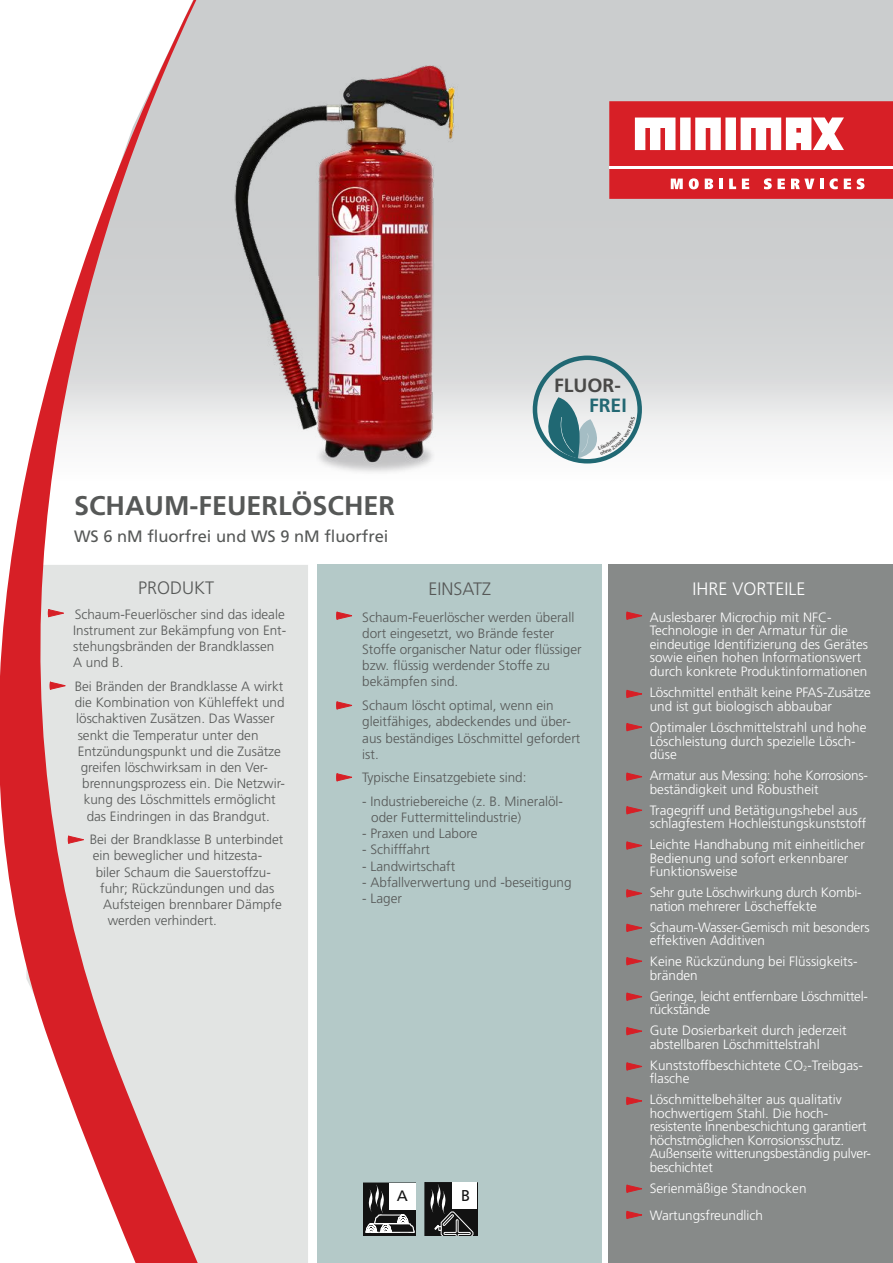
<style>
.page{position:relative;width:893px;height:1263px;background:#fff}
.page>*{position:absolute;margin:0;border:0;box-sizing:border-box;transform-origin:0 0}
.t1{font:700 27px "Frutiger CE";color:#565857}
.t2{font:700 19.2px "Frutiger CE";color:#4a4948}
.t3{font:700 19.2px "Frutiger CE";color:#236873}
.t4{font:300 18px "Frutiger CE";color:#565857}
.t5{font:300 18px "Frutiger CE";color:#fff}
.t6{font:16.5px "Frutiger CE";color:#565857}
.t7{font:15.6px "Frutiger BQ";color:#121212;scale:.96 1}
.t8{font:15px "Frutiger BQ";color:#121212}
.t9{font:300 13.5px/16.2px "Frutiger CE";color:#565857}
.t10{font:300 13.5px/13.5px "Frutiger CE";color:#fff}
.t11{font:300 13.5px/13.5px "Frutiger CE";letter-spacing:-.02em;color:#fff}
</style>
<div class="page">
<img style="left:199px;top:0;width:694px;height:464px">
<div style="left:199px;top:565px;width:109px;height:698px;background:#e2e4e3"></div>
<div style="left:317px;top:565px;width:285px;height:698px;background:#b4c9c8"></div>
<div style="left:608px;top:565px;width:285px;height:698px;background:#878a89"></div>
<div style="left:609px;top:101px;width:284px;height:65px;background:#d71f26"></div>
<svg style="left:635px;top:117px;width:209px;height:33px"></svg>
<div style="left:609px;top:169px;width:284px;height:30px;background:#d71f26"></div>
<svg style="left:671px;top:179px;width:12px;height:10px"></svg>
<svg style="left:689px;top:178px;width:10px;height:11px"></svg>
<svg style="left:705px;top:179px;width:8px;height:10px"></svg>
<hr style="left:719px;top:179px;width:4px;height:10px;background:#fff">
<svg style="left:729px;top:179px;width:7px;height:10px"></svg>
<svg style="left:742px;top:179px;width:7px;height:10px"></svg>
<svg style="left:764px;top:178px;width:8px;height:11px"></svg>
<svg style="left:778px;top:179px;width:7px;height:10px"></svg>
<svg style="left:791px;top:179px;width:23px;height:10px"></svg>
<svg style="left:820px;top:179px;width:3px;height:10px"></svg>
<svg style="left:829px;top:178px;width:9px;height:11px"></svg>
<svg style="left:844px;top:179px;width:7px;height:10px"></svg>
<svg style="left:857px;top:178px;width:7px;height:11px"></svg>
<hr style="left:609px;top:166px;width:284px;height:3px;background:#fff">
<svg style="left:0;top:0;width:199px;height:1263px"></svg>
<svg style="left:48px;top:609px;width:17px;height:8px"></svg>
<svg style="left:627px;top:612px;width:15px;height:8px"></svg>
<svg style="left:627px;top:690px;width:15px;height:8px"></svg>
<svg style="left:627px;top:723px;width:15px;height:8px"></svg>
<svg style="left:627px;top:806px;width:15px;height:8px"></svg>
<svg style="left:627px;top:842px;width:15px;height:7px"></svg>
<svg style="left:627px;top:889px;width:15px;height:8px"></svg>
<svg style="left:627px;top:924px;width:15px;height:8px"></svg>
<svg style="left:627px;top:957px;width:15px;height:8px"></svg>
<svg style="left:627px;top:993px;width:15px;height:7px"></svg>
<svg style="left:627px;top:1027px;width:15px;height:8px"></svg>
<svg style="left:627px;top:1062px;width:15px;height:8px"></svg>
<svg style="left:627px;top:1097px;width:15px;height:8px"></svg>
<svg style="left:627px;top:1185px;width:15px;height:7px"></svg>
<svg style="left:337px;top:612px;width:15px;height:8px"></svg>
<svg style="left:337px;top:701px;width:15px;height:8px"></svg>
<svg style="left:337px;top:773px;width:15px;height:8px"></svg>
<div style="left:363px;top:1183px;width:53px;height:52px;border:1px solid #121212"></div>
<div style="left:389px;top:1183px;width:27px;height:26px;background:#fff"></div>
<svg style="left:364px;top:1183px;width:51px;height:50px"></svg>
<svg style="left:425px;top:1183px;width:52px;height:52px;background:#343434"></svg>
<div style="left:452px;top:1183px;width:25px;height:26px;background:#fff"></div>
<img style="left:219px;top:48px;width:251px;height:425px">
<svg style="left:627px;top:773px;width:15px;height:8px"></svg>
<svg style="left:627px;top:1211px;width:15px;height:8px"></svg>
<svg style="left:68px;top:836px;width:16px;height:7px"></svg>
<div style="left:533px;top:356px;width:109px;height:107px;border:5px solid #206873;border-radius:50%"></div>
<svg style="left:547px;top:397px;width:88px;height:61px"></svg>
<h2 class="t2" style="left:554px;top:373px;width:68px">FLUOR-</h2>
<h2 class="t3" style="left:589px;top:394px;width:39px">FREI</h2>
<h1 class="t1" style="left:74px;top:490px;width:323px">SCHAUM-FEUERLÖSCHER</h1>
<p class="t6" style="left:74px;top:527px;width:316px">WS 6 nM fluorfrei und WS 9 nM fluorfrei</p>
<h3 class="t4" style="left:138px;top:577px;width:78px">PRODUKT</h3>
<h3 class="t4" style="left:428px;top:578px;width:64px">EINSATZ</h3>
<h3 class="t5" style="left:692px;top:578px;width:115px">IHRE VORTEILE</h3>
<p class="t9" style="left:362px;top:609px;width:221px">Schaum-Feuerlöscher werden überall dort eingesetzt, wo Brände fester<br>Stoffe organischer Natur oder flüssiger bzw. flüssig werdender Stoffe zu bekämpfen sind.</p>
<p class="t9" style="left:362px;top:697px;width:220px">Schaum löscht optimal, wenn ein gleitfähiges, abdeckendes und über&shy;aus beständiges Löschmittel gefordert ist.</p>
<p class="t9" style="left:362px;top:769px;width:166px">Typische Einsatzgebiete sind:</p>
<p class="t9" style="left:371px;top:793px;width:193px;text-indent:-9px">- Industriebereiche (z. B. Mineralöl&shy;oder Futtermittelindustrie)</p>
<p class="t9" style="left:362px;top:825px;width:117px">- Praxen und Labore</p>
<p class="t9" style="left:362px;top:841px;width:69px">- Schifffahrt</p>
<p class="t9" style="left:362px;top:858px;width:94px">- Landwirtschaft</p>
<p class="t9" style="left:362px;top:874px;width:211px">- Abfallverwertung und -beseitigung</p>
<p class="t9" style="left:362px;top:890px;width:41px">- Lager</p>
<p class="t9" style="left:73px;top:606px;width:215px">Schaum-Feuerlöscher sind das ideale<br>Instrument zur Bekämpfung von Ent&shy;stehungsbränden der Brandklassen<br>A und B.</p>
<p class="t9" style="left:75px;top:678px;width:210px">Bei Bränden der Brandklasse A wirkt</p>
<p class="t9" style="left:75px;top:694px;width:211px">die Kombination von Kühleffekt und</p>
<p class="t9" style="left:76px;top:710px;width:200px">löschaktiven Zusätzen. Das Wasser</p>
<p class="t9" style="left:78px;top:727px;width:182px">senkt die Temperatur unter den</p>
<p class="t9" style="left:78px;top:743px;width:205px">Entzündungspunkt und die Zusätze</p>
<p class="t9" style="left:81px;top:759px;width:189px">greifen löschwirksam in den Ver-</p>
<p class="t9" style="left:82px;top:775px;width:204px">brennungsprozess ein. Die Netzwir-</p>
<p class="t9" style="left:84px;top:791px;width:194px">kung des Löschmittels ermöglicht</p>
<p class="t9" style="left:87px;top:808px;width:185px">das Eindringen in das Brandgut.</p>
<p class="t9" style="left:90px;top:831px;width:195px">Bei der Brandklasse B unterbindet</p>
<p class="t9" style="left:93px;top:847px;width:171px">ein beweglicher und hitzesta-</p>
<p class="t9" style="left:96px;top:864px;width:177px">biler Schaum die Sauerstoffzu-</p>
<p class="t9" style="left:100px;top:880px;width:176px">fuhr; Rückzündungen und das</p>
<p class="t9" style="left:103px;top:896px;width:180px">Aufsteigen brennbarer Dämpfe</p>
<p class="t9" style="left:108px;top:912px;width:111px">werden verhindert.</p>
<p class="t10" style="left:650px;top:610px;width:220px">Auslesbarer Microchip mit NFC-Technologie in der Armatur für die eindeutige Identifizierung des Gerätes sowie einen hohen Informationswert durch konkrete Produktinformationen</p>
<p class="t10" style="left:650px;top:685px;width:222px;line-height:14.1px">Löschmittel enthält keine PFAS-Zusätze und ist gut biologisch abbaubar</p>
<p class="t10" style="left:650px;top:721px;width:218px">Optimaler Löschmittelstrahl und hohe<br>Löschleistung durch spezielle Lösch&shy;düse</p>
<p class="t11" style="left:650px;top:769px;width:220px">Armatur aus Messing: hohe Korrosions&shy;beständigkeit und Robustheit</p>
<p class="t10" style="left:650px;top:803px;width:218px">Tragegriff und Betätigungshebel aus schlagfestem Hochleistungskunststoff</p>
<p class="t10" style="left:650px;top:838px;width:217px">Leichte Handhabung mit einheitlicher<br>Bedienung und sofort erkennbarer<br>Funktionsweise</p>
<p class="t11" style="left:650px;top:886px;width:213px">Sehr gute Löschwirkung durch Kombi&shy;nation mehrerer Löscheffekte</p>
<p class="t11" style="left:650px;top:920px;width:221px">Schaum-Wasser-Gemisch mit besonders effektiven Additiven</p>
<p class="t10" style="left:650px;top:955px;width:209px">Keine Rückzündung bei Flüssigkeits&shy;bränden</p>
<p class="t11" style="left:650px;top:989px;width:220px">Geringe, leicht entfernbare Löschmittel&shy;rückstände</p>
<p class="t10" style="left:650px;top:1024px;width:199px">Gute Dosierbarkeit durch jederzeit abstellbaren Löschmittelstrahl</p>
<p class="t10" style="left:650px;top:1058px;width:215px">Kunststoffbeschichtete CO<sub>2</sub>-Treibgas&shy;flasche</p>
<p class="t10" style="left:650px;top:1093px;width:223px">Löschmittelbehälter aus qualitativ hochwertigem Stahl. Die hoch&shy;resistente Innenbeschichtung garantiert höchstmöglichen Korrosionsschutz.<br>Außenseite witterungsbeständig pulver&shy;beschichtet</p>
<p class="t10" style="left:650px;top:1174px;width:158px;line-height:27px">Serienmäßige Standnocken<br>Wartungsfreundlich</p>
<p class="t8" style="left:397px;top:1187px;width:12px">A</p>
<p class="t7" style="left:461px;top:1186px;width:10px">B</p>
</div>
